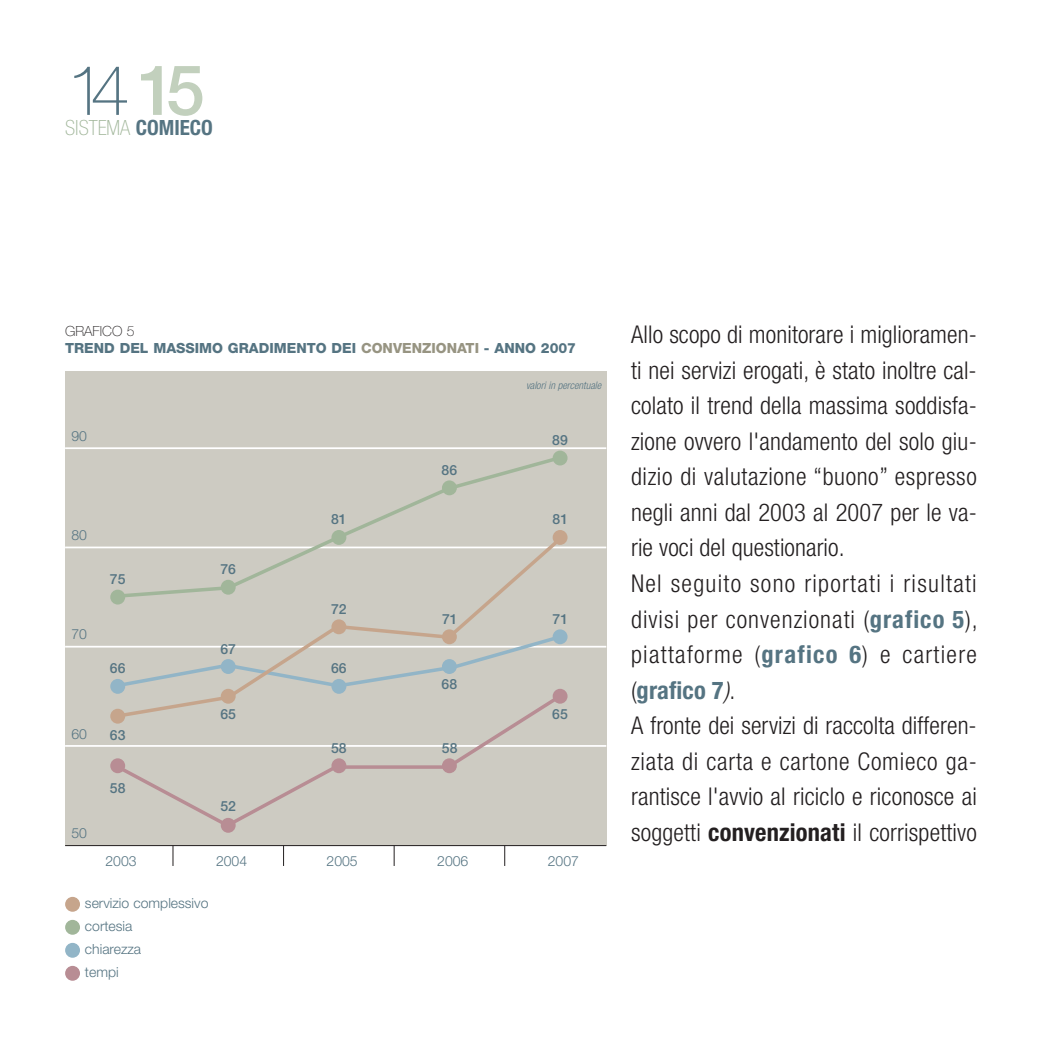
<style>
.page{position:relative;width:1042px;height:1042px;background:#fff}
.page>*{position:absolute;margin:0;border:0;box-sizing:border-box;transform-origin:0 0}
.t1{font:100 69.65px "Helvetica Neue";color:#557482}
.t2{font:300 condensed 24.5px/35.5px "Helvetica Neue";letter-spacing:.005em;color:#231f20}
.t3{font:100 condensed 21px "Helvetica Neue";color:#a1b69a}
.t4{font:300 14px/22.9px "Helvetica Neue";color:#557482}
.t5{font:800 14px/17.5px "Helvetica Neue";color:#557482}
.t6{font:500 14px "Helvetica Neue";color:#557482}
.t7{font:italic 300 condensed 10.5px "Helvetica Neue";color:#557482}
.s1{font-weight:500;color:#c2d0bd}
.s2{font-weight:700;color:#557482}
.s3{font-weight:100;color:#231f20}
.s4{color:#979482}
.s5{font-style:italic}
.s6{font-weight:700}
</style>
<div class="page">
<div style="left:65px;top:371px;width:541px;height:474px;background:#cdcbc2"></div>
<hr style="left:65px;top:745px;width:541px;height:2px;background:#fff">
<hr style="left:65px;top:646px;width:541px;height:1px;background:#fff">
<hr style="left:65px;top:546px;width:541px;height:2px;background:#fff">
<hr style="left:65px;top:447px;width:541px;height:2px;background:#fff">
<div style="left:110px;top:590px;width:15px;height:14px;background:#a1b69a;border-radius:50%"></div>
<div style="left:553px;top:450px;width:14px;height:15px;background:#a1b69a;border-radius:50%"></div>
<svg style="left:110px;top:679px;width:15px;height:15px"></svg>
<div style="left:221px;top:818px;width:15px;height:15px;background:#b88d94;border-radius:50%"></div>
<div style="left:553px;top:629px;width:14px;height:15px;background:#92b5c7;border-radius:50%"></div>
<div style="left:553px;top:689px;width:14px;height:15px;background:#b88d94;border-radius:50%"></div>
<div style="left:553px;top:530px;width:14px;height:15px;background:#c6a58c;border-radius:50%"></div>
<svg style="left:113px;top:543px;width:452px;height:161px"></svg>
<svg style="left:113px;top:453px;width:451px;height:147px"></svg>
<svg style="left:111px;top:693px;width:450px;height:136px"></svg>
<div style="left:65px;top:920px;width:15px;height:15px;background:#a1b69a;border-radius:50%"></div>
<div style="left:65px;top:943px;width:15px;height:15px;background:#92b5c7;border-radius:50%"></div>
<div style="left:65px;top:897px;width:15px;height:15px;background:#c6a58c;border-radius:50%"></div>
<div style="left:65px;top:966px;width:15px;height:15px;background:#b88d94;border-radius:50%"></div>
<hr style="left:65px;top:845px;width:541px;height:1px;background:#231f20">
<svg style="left:504px;top:845px;width:1px;height:21px"></svg>
<svg style="left:394px;top:845px;width:1px;height:21px"></svg>
<svg style="left:283px;top:846px;width:1px;height:20px"></svg>
<svg style="left:173px;top:845px;width:1px;height:21px"></svg>
<h1 class="t1" style="left:67px;top:65px;width:139px">14 <span class="s1">15</span></h1>
<p class="t3" style="left:65px;top:120px;width:149px">SISTEMA <span class="s2">COMIECO</span></p>
<p class="t5" style="left:65px;top:323px;width:512px"><span class="s3">GRAFICO 5<br></span>TREND DEL MASSIMO GRADIMENTO DEI <span class="s4">CONVENZIONATI</span> - ANNO 2007</p>
<p class="t4" style="left:71px;top:426px;width:17px">90</p>
<p class="t4" style="left:71px;top:525px;width:17px">80</p>
<p class="t4" style="left:71px;top:624px;width:17px">70</p>
<p class="t4" style="left:71px;top:723px;width:17px">60</p>
<p class="t4" style="left:71px;top:822px;width:17px">50</p>
<p class="t7" style="left:526px;top:381px;width:79px">valori in percentuale</p>
<p class="t6" style="left:110px;top:574px;width:17px">75</p>
<p class="t6" style="left:110px;top:662px;width:17px">66</p>
<p class="t6" style="left:110px;top:730px;width:17px">63</p>
<p class="t6" style="left:110px;top:783px;width:17px">58</p>
<p class="t6" style="left:220px;top:564px;width:17px">76</p>
<p class="t6" style="left:220px;top:644px;width:17px">67</p>
<p class="t6" style="left:220px;top:708px;width:17px">65</p>
<p class="t6" style="left:220px;top:801px;width:17px">52</p>
<p class="t6" style="left:331px;top:514px;width:17px">81</p>
<p class="t6" style="left:331px;top:603px;width:17px">72</p>
<p class="t6" style="left:331px;top:662px;width:17px">66</p>
<p class="t6" style="left:331px;top:743px;width:17px">58</p>
<p class="t6" style="left:442px;top:465px;width:17px">86</p>
<p class="t6" style="left:442px;top:614px;width:17px">71</p>
<p class="t6" style="left:442px;top:679px;width:17px">68</p>
<p class="t6" style="left:442px;top:743px;width:17px">58</p>
<p class="t6" style="left:552px;top:435px;width:17px">89</p>
<p class="t6" style="left:552px;top:514px;width:17px">81</p>
<p class="t6" style="left:552px;top:614px;width:17px">71</p>
<p class="t6" style="left:552px;top:708px;width:17px">65</p>
<p class="t4" style="left:105px;top:851px;width:33px">2003</p>
<p class="t4" style="left:216px;top:851px;width:33px">2004</p>
<p class="t4" style="left:327px;top:851px;width:33px">2005</p>
<p class="t4" style="left:437px;top:851px;width:33px">2006</p>
<p class="t4" style="left:548px;top:851px;width:33px">2007</p>
<p class="t4" style="left:85px;top:893px;width:125px">servizio complessivo</p>
<p class="t4" style="left:85px;top:916px;width:58px">cortesia chiarezza</p>
<p class="t4" style="left:85px;top:962px;width:35px">tempi</p>
<p class="t2" style="left:631px;top:319px;width:348px">Allo scopo di monitorare i miglioramen&shy;ti nei servizi erogati, è stato inoltre cal&shy;colato il trend della massima soddisfa&shy;zione ovvero l'andamento del solo giu&shy;dizio di valutazione “buono” espresso negli anni dal 2003 al 2007 per le va&shy;rie voci del questionario.<br>Nel seguito sono riportati i risultati divisi per convenzionati (<span class="s2">grafico 5</span>), piattaforme (<span class="s2">grafico 6</span>) e cartiere (<span class="s2">grafico 7</span><span class="s5">)</span>.<br>A fronte dei servizi di raccolta differen&shy;ziata di carta e cartone Comieco ga&shy;rantisce l'avvio al riciclo e riconosce ai soggetti <span class="s6">convenzionati</span> il corrispettivo</p>
</div>
